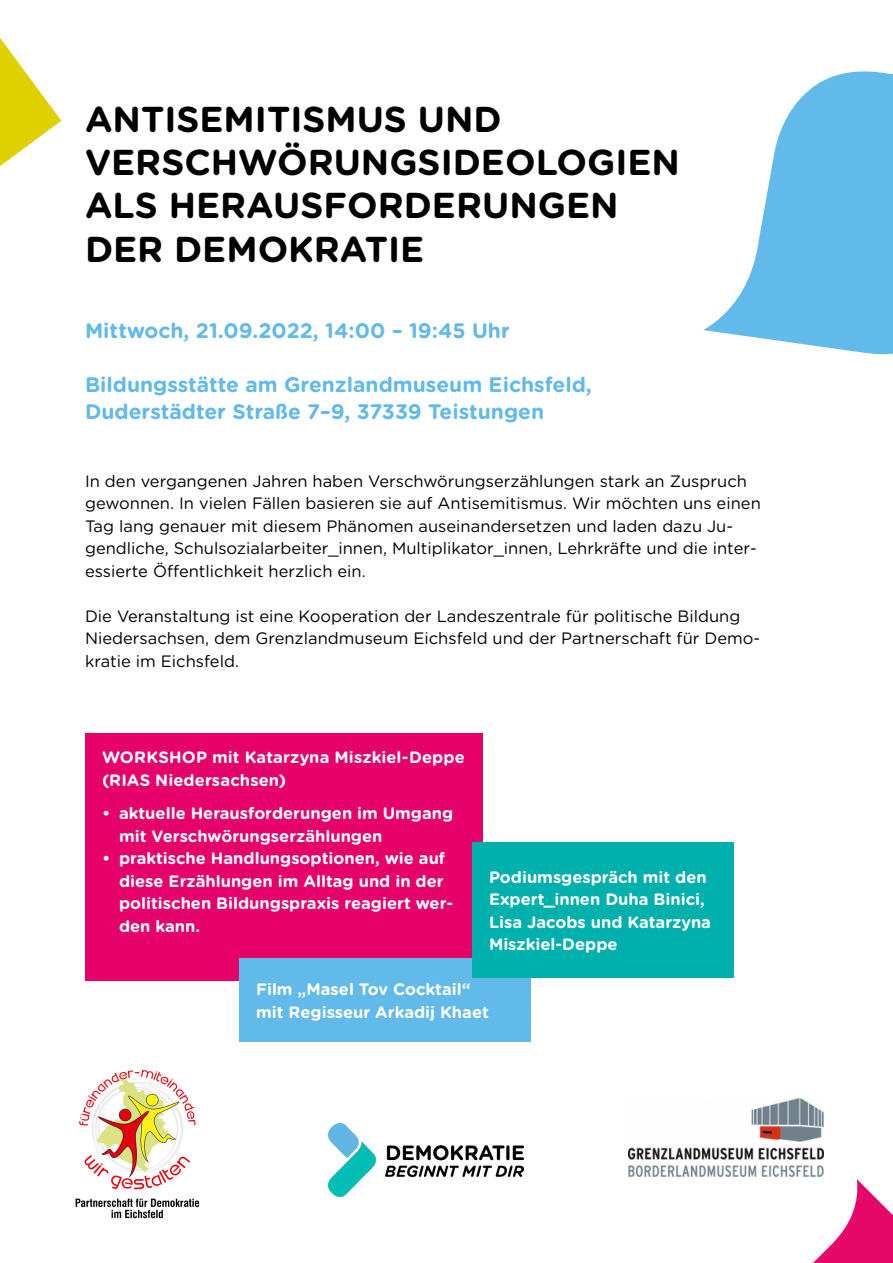
<style>
.page{position:relative;width:893px;height:1263px;background:#fff}
.page>*{position:absolute;margin:0;border:0;box-sizing:border-box;transform-origin:0 0}
.UE1{font:700 36px/43.2px "Gotham Rounded";color:#000}
.UE3{font:700 21px/27px "Gotham Rounded";color:#62baea}
.GS_Einleitung{font:16.5px/22.5px "Gotham Rounded";color:#000}
.GS_bold_negativ{font:700 16.5px/22.5px "Gotham Rounded";color:#fff}
.GS_Einleitung-2{font:700 16.5px/22.5px "Gotham Rounded";letter-spacing:.01em;color:#fff}
</style>
<div class="page">
<img style="left:628px;top:1098px;width:196px;height:79px">
<img style="left:329px;top:1124px;width:195px;height:72px">
<img style="left:75px;top:1069px;width:125px;height:150px">
<div style="left:85px;top:733px;width:398px;height:247px;background:#e6006a"></div>
<div style="left:239px;top:958px;width:291px;height:84px;background:#62baea"></div>
<div style="left:472px;top:842px;width:261px;height:135px;background:#00b0ad"></div>
<svg style="left:0;top:38px;width:61px;height:128px"></svg>
<svg style="left:813px;top:1179px;width:80px;height:84px"></svg>
<svg style="left:703px;top:71px;width:190px;height:284px;fill:#62baea"></svg>
<p class="UE1" style="left:85px;top:96px;width:596px">ANTISEMITISMUS UND<br>VERSCHWÖRUNGSIDEOLOGIEN<br>ALS HERAUSFORDERUNGEN</p>
<p class="UE1" style="left:85px;top:226px;width:341px">DER DEMOKRATIE</p>
<p class="UE3" style="left:85px;top:316px;width:426px">Mittwoch, 21.09.2022, 14:00 – 19:45 Uhr</p>
<p class="UE3" style="left:85px;top:370px;width:508px">Bildungsstätte am Grenzlandmuseum Eichsfeld,<br>Duderstädter Straße 7–9, 37339 Teistungen</p>
<p class="GS_Einleitung" style="left:85px;top:469px;width:677px">In den vergangenen Jahren haben Verschwörungserzählungen stark an Zuspruch gewonnen. In vielen Fällen basieren sie auf Antisemitismus. Wir möchten uns einen Tag lang genauer mit diesem Phänomen auseinandersetzen und laden dazu Ju&shy;gendliche, Schulsozialarbeiter_innen, Multiplikator_innen, Lehrkräfte und die inter&shy;essierte Öffentlichkeit herzlich ein.</p>
<p class="GS_Einleitung" style="left:85px;top:604px;width:677px">Die Veranstaltung ist eine Kooperation der Landeszentrale für politische Bildung<br>Niedersachsen, dem Grenzlandmuseum Eichsfeld und der Partnerschaft für Demo&shy;kratie im Eichsfeld.</p>
<p class="GS_Einleitung-2" style="left:102px;top:745px;width:364px">WORKSHOP mit Katarzyna Miszkiel-Deppe (RIAS Niedersachsen)</p>
<p class="GS_bold_negativ" style="left:119px;top:801px;width:336px;text-indent:-17px">• aktuelle Herausforderungen im Umgang mit Verschwörungserzählungen</p>
<p class="GS_bold_negativ" style="left:119px;top:846px;width:336px;text-indent:-17px">• praktische Handlungsoptionen, wie auf diese Erzählungen im Alltag und in der politischen Bildungspraxis reagiert wer&shy;den kann.</p>
<p class="GS_bold_negativ" style="left:489px;top:865px;width:224px">Podiumsgespräch mit den<br>Expert_innen Duha Binici,<br>Lisa Jacobs und Katarzyna<br>Miszkiel-Deppe</p>
<p class="GS_bold_negativ" style="left:256px;top:977px;width:216px">Film „Masel Tov Cocktail“</p>
<p class="GS_bold_negativ" style="left:256px;top:1000px;width:234px">mit Regisseur Arkadij Khaet</p>
</div>
